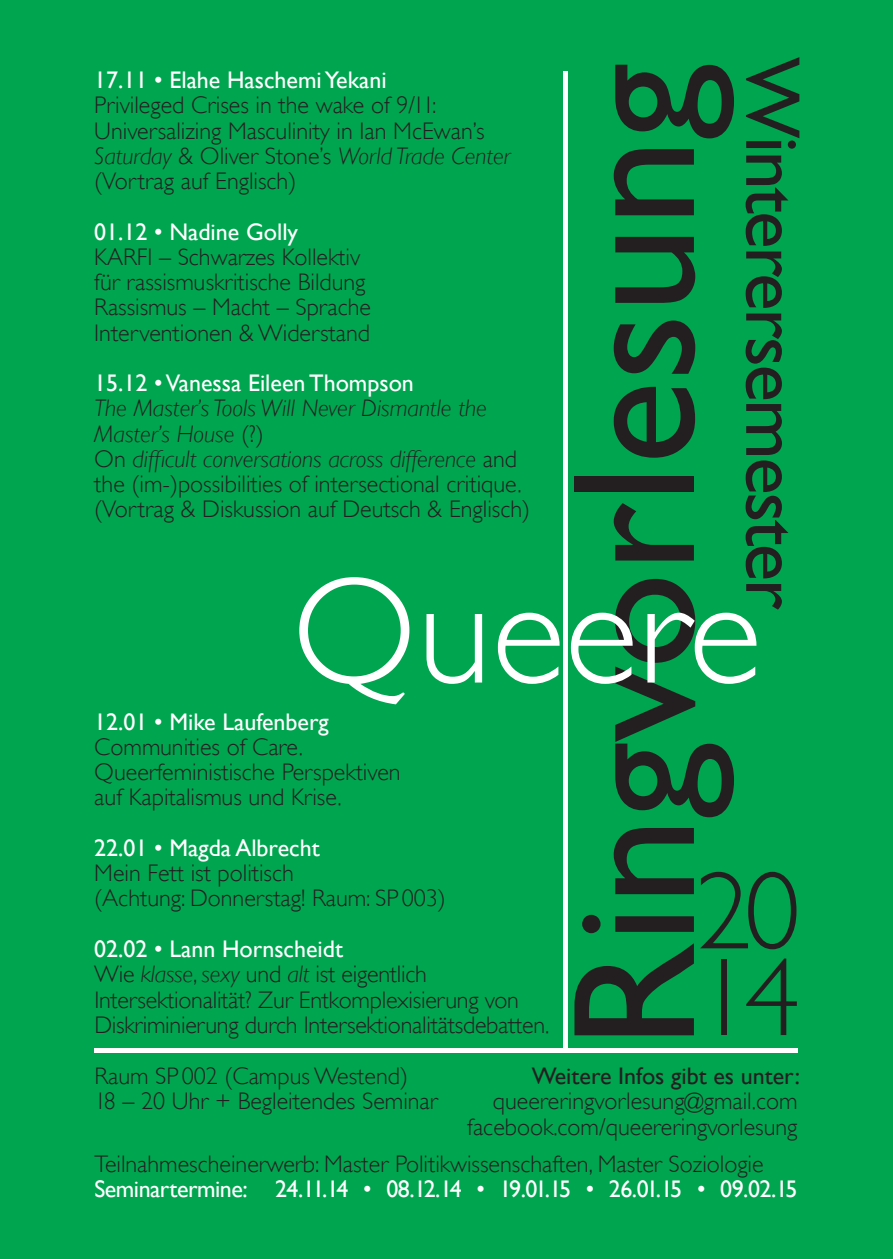
<style>
.page{position:relative;width:893px;height:1259px;background:#00a54f}
.page>*{position:absolute;margin:0;border:0;box-sizing:border-box;transform-origin:0 0}
.t1{font:175.2px "Gill Sans";color:#231f20}
.t2{font:300 152.4px "Gill Sans";color:#fff}
.t3{font:300 110.7px/86.7px "Gill Sans";color:#231f20}
.t4{font:78px "Gill Sans";letter-spacing:-.03em;color:#231f20}
.t5{font:300 24px/25.2px "Gill Sans";color:#231f20}
.t6{font:24px "Gill Sans";color:#fff}
.t7{font:24px "Gill Sans";letter-spacing:-.02em;color:#fff}
.t8{font:24px "Gill Sans";color:#231f20}
.s1{font-style:italic}
.s2{font-weight:400;color:#fff}
</style>
<div class="page">
<hr style="left:563px;top:72px;width:4px;height:978px;background:#fff">
<hr style="left:94px;top:1048px;width:703px;height:4px;background:#fff">
<h3 class="t4" style="left:818px;top:57px;width:554px;rotate:90deg">Winterersemester</h3>
<h1 class="t1" style="left:532px;top:1049px;width:987px;rotate:-90deg">Ringvorlesung</h1>
<p class="t6" style="left:94px;top:66px;width:294px">17.11 • Elahe Haschemi Yekani</p>
<p class="t5" style="left:94px;top:92px;width:418px">Privileged Crises in the wake of 9/11:<br>Universalizing Masculinity in Ian McEwan’s <span class="s1">Saturday</span> &amp; Oliver Stone’s <span class="s1">World Trade Center </span>(Vortrag auf Englisch)</p>
<p class="t6" style="left:94px;top:217px;width:205px">01.12 • Nadine Golly</p>
<p class="t5" style="left:94px;top:243px;width:278px">KARFI – Schwarzes Kollektiv für rassismuskritische Bildung<br>Rassismus – Macht – Sprache<br>Interventionen &amp; Widerstand</p>
<p class="t6" style="left:94px;top:369px;width:321px">15.12 • Vanessa Eileen Thompson</p>
<p class="t5" style="left:94px;top:395px;width:437px"><span class="s1">The Master’s Tools Will Never Dismantle the Master’s House</span> (?)<br>On <span class="s1">difficult conversations across difference</span> and the (im-)possibilities of intersectional critique. (Vortrag &amp; Diskussion auf Deutsch &amp; Englisch)</p>
<h2 class="t2" style="left:292px;top:512px;width:472px">Queere</h2>
<p class="t6" style="left:94px;top:707px;width:236px">12.01 • Mike Laufenberg</p>
<p class="t5" style="left:94px;top:733px;width:308px">Communities of Care.<br>Queerfeministische Perspektiven auf Kapitalismus und Krise.</p>
<p class="t6" style="left:94px;top:834px;width:227px">22.01 • Magda Albrecht</p>
<p class="t5" style="left:94px;top:859px;width:353px">Mein Fett ist politisch<br>(Achtung: Donnerstag! Raum: SP 003)</p>
<p class="t5" style="left:94px;top:935px;width:456px"><span class="s2">02.02 • Lann Hornscheidt<br></span>Wie <span class="s1">klasse</span>, <span class="s1">sexy</span> und <span class="s1">alt</span> ist eigentlich Intersektionalität? Zur Entkomplexisierung von Diskriminierung durch Intersektionalitätsdebatten.</p>
<p class="t5" style="left:94px;top:1062px;width:345px">Raum SP 002 (Campus Westend)<br>18 – 20 Uhr + Begleitendes Seminar</p>
<p class="t8" style="left:532px;top:1062px;width:269px">Weitere Infos gibt es unter:</p>
<h3 class="t3" style="left:696px;top:863px;width:106px">20<br>14</h3>
<p class="t5" style="left:467px;top:1088px;width:332px;text-align:right">queereringvorlesung@gmail.com facebook.com/queereringvorlesung</p>
<p class="t5" style="left:94px;top:1150px;width:671px">Teilnahmescheinerwerb: Master Politikwissenschaften, Master Soziologie</p>
<p class="t7" style="left:94px;top:1175px;width:705px">Seminartermine: 24.11.14 • 08.12.14 • 19.01.15 • 26.01.15 • 09.02.15</p>
</div>
